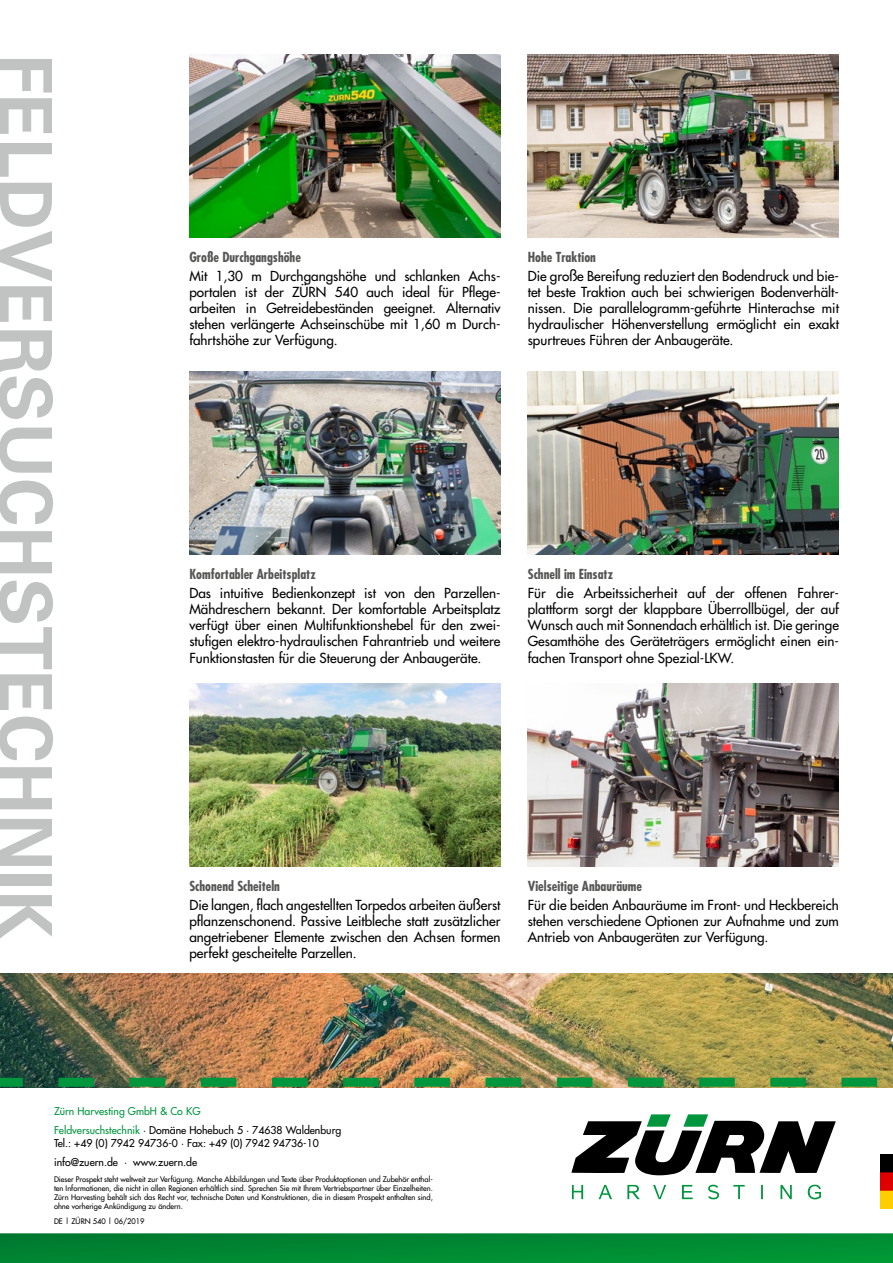
<style>
.page{position:relative;width:893px;height:1263px;background:#fff}
.page>*{position:absolute;margin:0;border:0;box-sizing:border-box;transform-origin:0 0}
.t1{font:700 72px "Univers";color:#c1c2c2}
.t2{font:13.5px/16.2px "Futura";color:#000;text-align:justify}
.t3{font:700 condensed 13.5px "Futura";color:#565655}
.t4{font:10.5px/19.4px "Futura";color:#00963e}
.t5{font:10.5px/19.4px "Futura";color:#000}
.t6{font:7.5px/9px "Futura";color:#000;text-align:justify}
.s1{color:#000}
</style>
<div class="page">
<svg style="left:571px;top:1114px;width:265px;height:61px"></svg>
<svg style="left:627px;top:1185px;width:13px;height:14px"></svg>
<svg style="left:780px;top:1185px;width:12px;height:14px"></svg>
<svg style="left:807px;top:1184px;width:14px;height:15px"></svg>
<svg style="left:682px;top:1185px;width:11px;height:14px"></svg>
<svg style="left:572px;top:1185px;width:11px;height:14px"></svg>
<svg style="left:708px;top:1184px;width:11px;height:15px"></svg>
<svg style="left:599px;top:1185px;width:13px;height:14px"></svg>
<svg style="left:653px;top:1185px;width:13px;height:14px"></svg>
<svg style="left:733px;top:1185px;width:12px;height:14px"></svg>
<svg style="left:761px;top:1185px;width:2px;height:14px"></svg>
<svg style="left:0;top:1233px;width:893px;height:30px;background:#028934"></svg>
<img style="left:880px;top:1155px;width:13px;height:54px">
<img style="left:189px;top:683px;width:312px;height:184px">
<img style="left:189px;top:54px;width:312px;height:183px">
<img style="left:189px;top:371px;width:312px;height:184px">
<img style="left:528px;top:683px;width:311px;height:184px">
<img style="left:528px;top:371px;width:311px;height:184px">
<img style="left:0;top:973px;width:893px;height:104px">
<img style="left:0;top:1077px;width:893px;height:10px">
<img style="left:528px;top:54px;width:311px;height:183px">
<h1 class="t1" style="left:69px;top:54px;width:886px;rotate:90deg">FELDVERSUCHSTECHNIK</h1>
<p class="t3" style="left:189px;top:248px;width:113px">Große Durchgangshöhe</p>
<p class="t2" style="left:189px;top:267px;width:313px">Mit 1,30 m Durchgangshöhe und schlanken Achs&shy;portalen ist der ZÜRN 540 auch ideal für Pflege&shy;arbeiten in Getreidebeständen geeignet. Alternativ stehen verlängerte Achseinschübe mit 1,60 m Durch&shy;fahrtshöhe zur Verfügung.</p>
<p class="t3" style="left:528px;top:248px;width:70px">Hohe Traktion</p>
<p class="t2" style="left:528px;top:267px;width:313px">Die große Bereifung reduziert den Bodendruck und bie&shy;tet beste Traktion auch bei schwierigen Bodenverhält&shy;nissen. Die parallelogramm-geführte Hinterachse mit hydraulischer Höhenverstellung ermöglicht ein exakt spurtreues Führen der Anbaugeräte.</p>
<p class="t3" style="left:189px;top:565px;width:128px">Komfortabler Arbeitsplatz</p>
<p class="t2" style="left:189px;top:585px;width:313px">Das intuitive Bedienkonzept ist von den Parzellen-Mähdreschern bekannt. Der komfortable Arbeitsplatz verfügt über einen Multifunktionshebel für den zwei&shy;stufigen elektro-hydraulischen Fahrantrieb und weitere Funktionstasten für die Steuerung der Anbaugeräte.</p>
<p class="t3" style="left:528px;top:565px;width:87px">Schnell im Einsatz</p>
<p class="t2" style="left:528px;top:585px;width:313px">Für die Arbeitssicherheit auf der offenen Fahrer&shy;plattform sorgt der klappbare Überrollbügel, der auf Wunsch auch mit Sonnendach erhältlich ist. Die geringe Gesamthöhe des Geräteträgers ermöglicht einen ein&shy;fachen Transport ohne Spezial-LKW.</p>
<p class="t3" style="left:189px;top:877px;width:92px">Schonend Scheiteln</p>
<p class="t2" style="left:189px;top:897px;width:313px">Die langen, flach angestellten Torpedos arbeiten äußerst pflanzenschonend. Passive Leitbleche statt zusätzlicher angetriebener Elemente zwischen den Achsen formen perfekt gescheitelte Parzellen.</p>
<p class="t3" style="left:528px;top:877px;width:116px">Vielseitige Anbauräume</p>
<p class="t2" style="left:528px;top:897px;width:313px">Für die beiden Anbauräume im Front- und Heckbereich stehen verschiedene Optionen zur Aufnahme und zum Antrieb von Anbaugeräten zur Verfügung.</p>
<p class="t4" style="left:54px;top:1101px;width:289px">Zürn Harvesting GmbH &amp; Co KG<br>Feldversuchstechnik <span class="s1">· Domäne Hohebuch 5 · 74638 Waldenburg</span></p>
<p class="t5" style="left:54px;top:1133px;width:266px">Tel.: +49 (0) 7942 94736-0 · Fax: +49 (0) 7942 94736-10 info@zuern.de · www.zuern.de</p>
<p class="t6" style="left:54px;top:1175px;width:380px">Dieser Prospekt steht weltweit zur Verfügung. Manche Abbildungen und Texte über Produktoptionen und Zubehör enthal&shy;ten Informationen, die nicht in allen Regionen erhältlich sind. Sprechen Sie mit Ihrem Vertriebspartner über Einzelheiten.<br>Zürn Harvesting behält sich das Recht vor, technische Daten und Konstruktionen, die in diesem Prospekt enthalten sind, ohne vorherige Ankündigung zu ändern.</p>
<p class="t6" style="left:54px;top:1217px;width:92px">DE | ZÜRN 540 | 06/2019</p>
</div>
